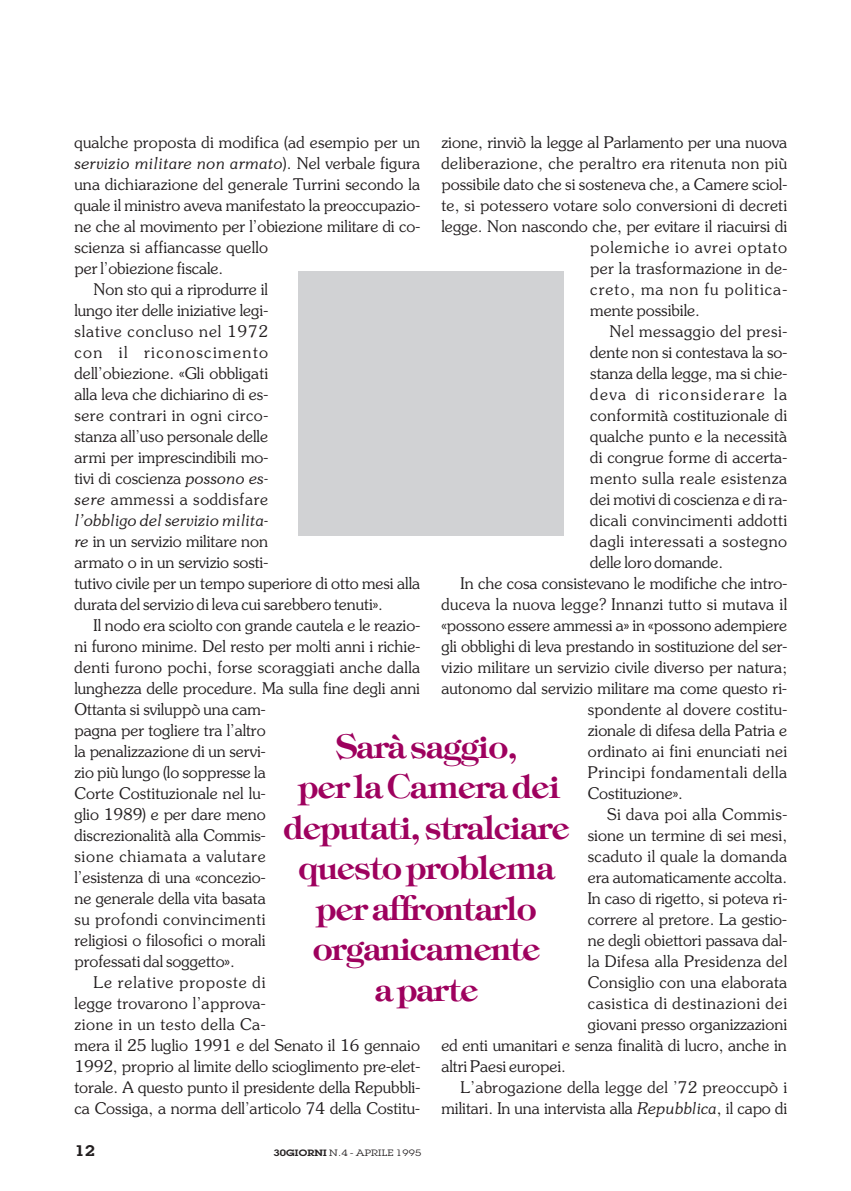
<style>
.page{position:relative;width:851px;height:1191px;background:#fff}
.page>*{position:absolute;margin:0;border:0;box-sizing:border-box;transform-origin:0 0}
.t1{font:600 33px/40.5px "Tiffany";letter-spacing:-.025em;color:#9e015e;text-align:center}
.t2{font:300 16.05px "Souvenir";color:#231f20}
.t3{font:300 16.05px "Souvenir";letter-spacing:.02em;color:#231f20}
.t4{font:300 16.05px "Souvenir";letter-spacing:.035em;color:#231f20}
.t5{font:300 16.05px "Souvenir";letter-spacing:.025em;color:#231f20}
.t6{font:300 16.05px "Souvenir";letter-spacing:.04em;color:#231f20}
.t7{font:italic 300 16.05px "Souvenir";color:#231f20}
.t8{font:300 16.05px "Souvenir";letter-spacing:.03em;color:#231f20}
.t9{font:300 16.05px "Souvenir";letter-spacing:.055em;color:#231f20}
.t10{font:300 16.05px "Souvenir";letter-spacing:.09em;color:#231f20}
.t11{font:300 16.05px "Souvenir";letter-spacing:.045em;color:#231f20}
.t12{font:300 16.05px "Souvenir";letter-spacing:.05em;color:#231f20}
.t13{font:300 16.05px "Souvenir";letter-spacing:.06em;color:#231f20}
.t14{font:300 16.05px "Souvenir";letter-spacing:.065em;color:#231f20}
.t15{font:600 15px "Lubalin Graph";color:#231f20;scale:1.2 1}
.t16{font:9px "Lubalin Graph";letter-spacing:.015em;color:#231f20;scale:1.2 1}
.s1{font-style:normal}
.s2{font-style:italic}
.s3{font-weight:600}
</style>
<div class="page">
<div style="left:298px;top:271px;width:265px;height:265px;background:#d1d2d4"></div>
<p class="t2" style="left:74px;top:135px;width:347px">qualche proposta di modifica (ad esempio per un</p>
<p class="t7" style="left:74px;top:156px;width:347px">servizio militare non armato<span class="s1">). Nel verbale figura</span></p>
<p class="t2" style="left:74px;top:177px;width:347px">una dichiarazione del generale Turrini secondo la</p>
<p class="t2" style="left:74px;top:198px;width:347px">quale il ministro aveva manifestato la preoccupazio-</p>
<p class="t2" style="left:74px;top:219px;width:347px">ne che al movimento per l’obiezione militare di co-</p>
<p class="t2" style="left:74px;top:240px;width:195px">scienza si affiancasse quello</p>
<p class="t2" style="left:74px;top:261px;width:150px">per l’obiezione fiscale.</p>
<p class="t2" style="left:94px;top:282px;width:176px">Non sto qui a riprodurre il</p>
<p class="t2" style="left:74px;top:303px;width:195px">lungo iter delle iniziative legi-</p>
<p class="t9" style="left:74px;top:324px;width:195px">slative concluso nel 1972</p>
<p class="t10" style="left:74px;top:345px;width:195px">con il riconoscimento</p>
<p class="t2" style="left:74px;top:366px;width:195px">dell’obiezione. «Gli obbligati</p>
<p class="t2" style="left:74px;top:387px;width:195px">alla leva che dichiarino di es-</p>
<p class="t4" style="left:74px;top:408px;width:195px">sere contrari in ogni circo-</p>
<p class="t2" style="left:74px;top:429px;width:195px">stanza all’uso personale delle</p>
<p class="t2" style="left:74px;top:450px;width:195px">armi per imprescindibili mo-</p>
<p class="t2" style="left:74px;top:471px;width:195px">tivi di coscienza <span class="s2">possono es-</span></p>
<p class="t11" style="left:74px;top:492px;width:195px"><span class="s2">sere</span> ammessi a soddisfare</p>
<p class="t7" style="left:74px;top:513px;width:195px">l’obbligo del servizio milita-</p>
<p class="t2" style="left:74px;top:534px;width:195px"><span class="s2">re</span> in un servizio militare non</p>
<p class="t2" style="left:74px;top:555px;width:195px">armato o in un servizio sosti-</p>
<p class="t2" style="left:74px;top:576px;width:347px">tutivo civile per un tempo superiore di otto mesi alla</p>
<p class="t2" style="left:74px;top:597px;width:310px">durata del servizio di leva cui sarebbero tenuti».</p>
<p class="t2" style="left:94px;top:618px;width:328px">Il nodo era sciolto con grande cautela e le reazio-</p>
<p class="t2" style="left:74px;top:639px;width:347px">ni furono minime. Del resto per molti anni i richie-</p>
<p class="t3" style="left:74px;top:660px;width:347px">denti furono pochi, forse scoraggiati anche dalla</p>
<p class="t2" style="left:74px;top:681px;width:347px">lunghezza delle procedure. Ma sulla fine degli anni</p>
<p class="t2" style="left:74px;top:702px;width:193px">Ottanta si sviluppò una cam-</p>
<p class="t2" style="left:74px;top:723px;width:193px">pagna per togliere tra l’altro</p>
<p class="t2" style="left:74px;top:744px;width:193px">la penalizzazione di un servi-</p>
<p class="t2" style="left:74px;top:765px;width:193px">zio più lungo (lo soppresse la</p>
<p class="t2" style="left:74px;top:786px;width:193px">Corte Costituzionale nel lu-</p>
<p class="t2" style="left:74px;top:807px;width:193px">glio 1989) e per dare meno</p>
<p class="t2" style="left:74px;top:828px;width:193px">discrezionalità alla Commis-</p>
<p class="t12" style="left:74px;top:849px;width:193px">sione chiamata a valutare</p>
<p class="t2" style="left:74px;top:870px;width:193px">l’esistenza di una «concezio-</p>
<p class="t2" style="left:74px;top:891px;width:193px">ne generale della vita basata</p>
<p class="t4" style="left:74px;top:912px;width:193px">su profondi convincimenti</p>
<p class="t2" style="left:74px;top:933px;width:193px">religiosi o filosofici o morali</p>
<p class="t2" style="left:74px;top:954px;width:162px">professati dal soggetto».</p>
<p class="t9" style="left:94px;top:975px;width:173px">Le relative proposte di</p>
<p class="t3" style="left:74px;top:996px;width:193px">legge trovarono l’approva-</p>
<p class="t4" style="left:74px;top:1017px;width:193px">zione in un testo della Ca-</p>
<p class="t2" style="left:74px;top:1038px;width:347px">mera il 25 luglio 1991 e del Senato il 16 gennaio</p>
<p class="t2" style="left:74px;top:1059px;width:347px">1992, proprio al limite dello scioglimento pre-elet-</p>
<p class="t2" style="left:74px;top:1080px;width:347px">torale. A questo punto il presidente della Repubbli-</p>
<p class="t2" style="left:74px;top:1101px;width:347px">ca Cossiga, a norma dell’articolo 74 della Costitu-</p>
<p class="t2" style="left:441px;top:135px;width:347px">zione, rinviò la legge al Parlamento per una nuova</p>
<p class="t8" style="left:441px;top:156px;width:347px">deliberazione, che peraltro era ritenuta non più</p>
<p class="t2" style="left:441px;top:177px;width:347px">possibile dato che si sosteneva che, a Camere sciol-</p>
<p class="t2" style="left:441px;top:198px;width:347px">te, si potessero votare solo conversioni di decreti</p>
<p class="t2" style="left:441px;top:219px;width:347px">legge. Non nascondo che, per evitare il riacuirsi di</p>
<p class="t13" style="left:590px;top:240px;width:198px">polemiche io avrei optato</p>
<p class="t2" style="left:590px;top:261px;width:198px">per la trasformazione in de-</p>
<p class="t14" style="left:590px;top:282px;width:198px">creto, ma non fu politica-</p>
<p class="t2" style="left:590px;top:303px;width:111px">mente possibile.</p>
<p class="t4" style="left:609px;top:324px;width:179px">Nel messaggio del presi-</p>
<p class="t2" style="left:590px;top:345px;width:198px">dente non si contestava la so-</p>
<p class="t2" style="left:590px;top:366px;width:198px">stanza della legge, ma si chie-</p>
<p class="t10" style="left:590px;top:387px;width:198px">deva di riconsiderare la</p>
<p class="t3" style="left:590px;top:408px;width:198px">conformità costituzionale di</p>
<p class="t2" style="left:590px;top:429px;width:198px">qualche punto e la necessità</p>
<p class="t2" style="left:590px;top:450px;width:198px">di congrue forme di accerta-</p>
<p class="t6" style="left:590px;top:471px;width:198px">mento sulla reale esistenza</p>
<p class="t2" style="left:590px;top:492px;width:198px">dei motivi di coscienza e di ra-</p>
<p class="t5" style="left:590px;top:513px;width:198px">dicali convincimenti addotti</p>
<p class="t4" style="left:590px;top:534px;width:198px">dagli interessati a sostegno</p>
<p class="t2" style="left:590px;top:555px;width:134px">delle loro domande.</p>
<p class="t2" style="left:460px;top:576px;width:328px">In che cosa consistevano le modifiche che intro-</p>
<p class="t5" style="left:441px;top:597px;width:347px">duceva la nuova legge? Innanzi tutto si mutava il</p>
<p class="t2" style="left:441px;top:618px;width:347px">«possono essere ammessi a» in «possono adempiere</p>
<p class="t2" style="left:441px;top:639px;width:347px">gli obblighi di leva prestando in sostituzione del ser-</p>
<p class="t2" style="left:441px;top:660px;width:347px">vizio militare un servizio civile diverso per natura;</p>
<p class="t2" style="left:441px;top:681px;width:347px">autonomo dal servizio militare ma come questo ri-</p>
<p class="t2" style="left:587px;top:702px;width:201px">spondente al dovere costitu-</p>
<p class="t2" style="left:587px;top:723px;width:201px">zionale di difesa della Patria e</p>
<p class="t2" style="left:587px;top:744px;width:201px">ordinato ai fini enunciati nei</p>
<p class="t6" style="left:587px;top:765px;width:201px">Principi fondamentali della</p>
<p class="t2" style="left:587px;top:786px;width:97px">Costituzione».</p>
<p class="t8" style="left:607px;top:807px;width:182px">Si dava poi alla Commis-</p>
<p class="t2" style="left:587px;top:828px;width:201px">sione un termine di sei mesi,</p>
<p class="t5" style="left:587px;top:849px;width:201px">scaduto il quale la domanda</p>
<p class="t2" style="left:587px;top:870px;width:201px">era automaticamente accolta.</p>
<p class="t2" style="left:587px;top:891px;width:201px">In caso di rigetto, si poteva ri-</p>
<p class="t2" style="left:587px;top:912px;width:201px">correre al pretore. La gestio-</p>
<p class="t2" style="left:587px;top:933px;width:201px">ne degli obiettori passava dal-</p>
<p class="t5" style="left:587px;top:954px;width:201px">la Difesa alla Presidenza del</p>
<p class="t3" style="left:587px;top:975px;width:201px">Consiglio con una elaborata</p>
<p class="t6" style="left:587px;top:996px;width:201px">casistica di destinazioni dei</p>
<p class="t2" style="left:587px;top:1017px;width:201px">giovani presso organizzazioni</p>
<p class="t2" style="left:441px;top:1038px;width:347px">ed enti umanitari e senza finalità di lucro, anche in</p>
<p class="t2" style="left:441px;top:1059px;width:126px">altri Paesi europei.</p>
<p class="t3" style="left:460px;top:1080px;width:328px">L’abrogazione della legge del ’72 preoccupò i</p>
<p class="t2" style="left:441px;top:1101px;width:347px">militari. In una intervista alla <span class="s2">Repubblica</span>, il capo di</p>
<h1 class="t1" style="left:283px;top:729px;width:288px">Sarà saggio,<br>per la Camera dei deputati, stralciare questo problema per affrontarlo organicamente<br>a parte</h1>
<p class="t15" style="left:74px;top:1145px;width:19px">12</p>
<p class="t16" style="left:273px;top:1149px;width:125px"><span class="s3">30GIORNI</span> N.4 - APRILE 1995</p>
</div>
